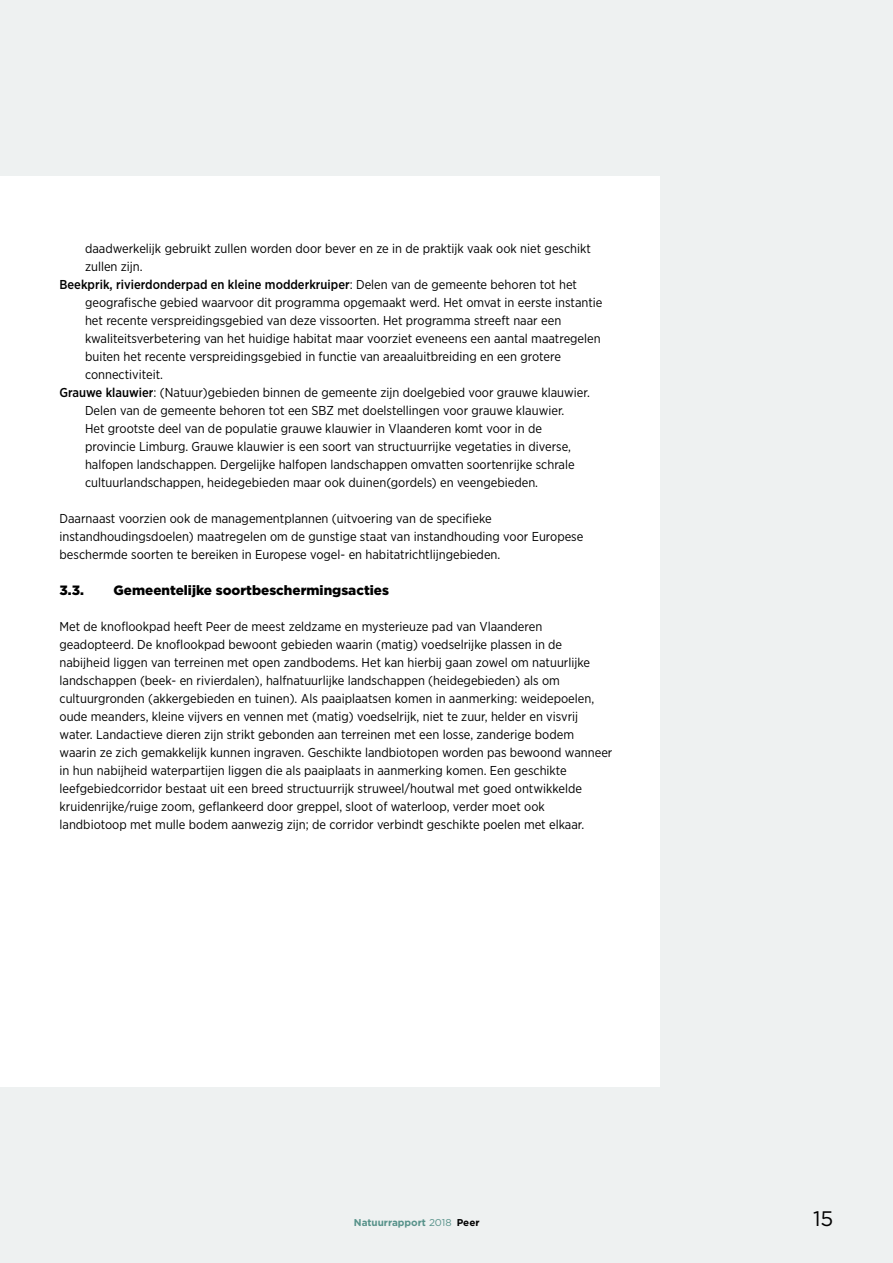
<style>
.page{position:relative;width:893px;height:1263px;background:#eef1f1}
.page>*{position:absolute;margin:0;border:0;box-sizing:border-box;transform-origin:0 0}
.t1{font:21px "Gotham";color:#000}
.Titel_1_2{font:900 13.5px "Gotham";color:#000}
.Tekst{font:12.9px/18px "Gotham Narrow";color:#000}
.Tekst_Opsomming_-_nu{font:12.9px/18px "Gotham Narrow";color:#000}
.t2{font:700 9.9px "Gotham";color:#57928a}
.s1{font-weight:500}
.s2{font-weight:400}
.s3{color:#000}
</style>
<div class="page">
<div style="left:0;top:176px;width:659px;height:910px;background:#fff"></div>
<p class="Tekst_Opsomming_-_nu" style="left:85px;top:239px;width:507px">daadwerkelijk gebruikt zullen worden door bever en ze in de praktijk vaak ook niet geschikt zullen zijn.</p>
<p class="Tekst_Opsomming_-_nu" style="left:85px;top:275px;width:519px;text-indent:-26px"><span class="s1">Beekprik, rivierdonderpad en kleine modderkruiper</span>: Delen van de gemeente behoren tot het geografische gebied waarvoor dit programma opgemaakt werd. Het omvat in eerste instantie het recente verspreidingsgebied van deze vissoorten. Het programma streeft naar een kwaliteitsverbetering van het huidige habitat maar voorziet eveneens een aantal maatregelen buiten het recente verspreidingsgebied in functie van areaaluitbreiding en een grotere connectiviteit.</p>
<p class="Tekst_Opsomming_-_nu" style="left:85px;top:383px;width:506px;text-indent:-26px"><span class="s1">Grauwe klauwier</span>: (Natuur)gebieden binnen de gemeente zijn doelgebied voor grauwe klauwier.<br>Delen van de gemeente behoren tot een SBZ met doelstellingen voor grauwe klauwier.<br>Het grootste deel van de populatie grauwe klauwier in Vlaanderen komt voor in de provincie Limburg. Grauwe klauwier is een soort van structuurrijke vegetaties in diverse, halfopen landschappen. Dergelijke halfopen landschappen omvatten soortenrijke schrale cultuurlandschappen, heidegebieden maar ook duinen(gordels) en veengebieden.</p>
<p class="Tekst" style="left:60px;top:509px;width:525px">Daarnaast voorzien ook de managementplannen (uitvoering van de specifieke instandhoudingsdoelen) maatregelen om de gunstige staat van instandhouding voor Europese beschermde soorten te bereiken in Europese vogel- en habitatrichtlijngebieden.</p>
<p class="Titel_1_2" style="left:60px;top:581px;width:26px">3.3.</p>
<p class="Titel_1_2" style="left:114px;top:581px;width:277px">Gemeentelijke soortbeschermingsacties</p>
<p class="Tekst" style="left:60px;top:617px;width:554px">Met de knoflookpad heeft Peer de meest zeldzame en mysterieuze pad van Vlaanderen geadopteerd. De knoflookpad bewoont gebieden waarin (matig) voedselrijke plassen in de nabijheid liggen van terreinen met open zandbodems. Het kan hierbij gaan zowel om natuurlijke landschappen (beek- en rivierdalen), halfnatuurlijke landschappen (heidegebieden) als om cultuurgronden (akkergebieden en tuinen). Als paaiplaatsen komen in aanmerking: weidepoelen, oude meanders, kleine vijvers en vennen met (matig) voedselrijk, niet te zuur, helder en visvrij water. Landactieve dieren zijn strikt gebonden aan terreinen met een losse, zanderige bodem waarin ze zich gemakkelijk kunnen ingraven. Geschikte landbiotopen worden pas bewoond wanneer in hun nabijheid waterpartijen liggen die als paaiplaats in aanmerking komen. Een geschikte leefgebiedcorridor bestaat uit een breed structuurrijk struweel/houtwal met goed ontwikkelde kruidenrijke/ruige zoom, geflankeerd door greppel, sloot of waterloop, verder moet ook landbiotoop met mulle bodem aanwezig zijn; de corridor verbindt geschikte poelen met elkaar.</p>
<p class="t2" style="left:354px;top:1215px;width:127px">Natuurrapport <span class="s2">2018</span> <span class="s3">Peer</span></p>
<h1 class="t1" style="left:813px;top:1205px;width:22px">15</h1>
</div>
